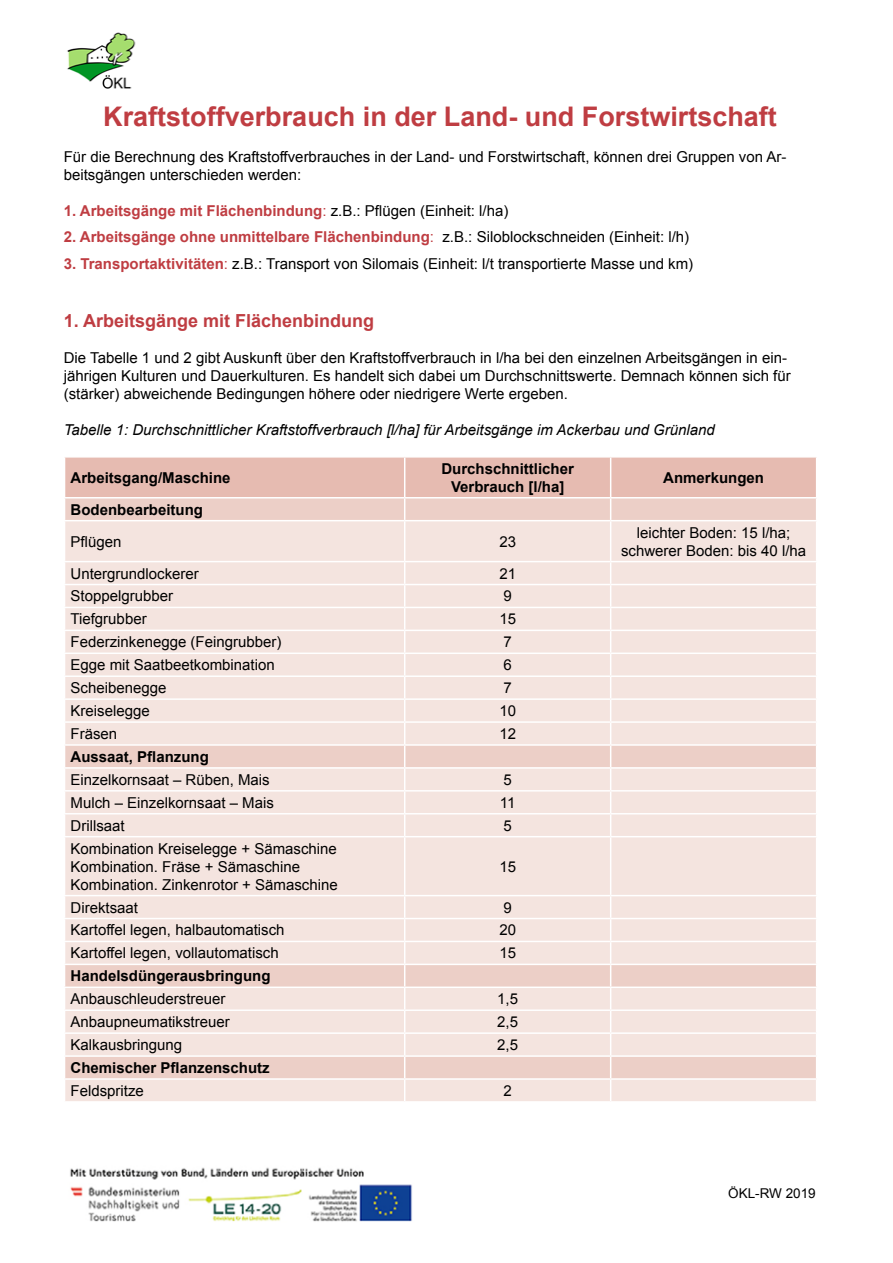
<style>
.page{position:relative;width:893px;height:1263px;background:#fff}
.page>*{position:absolute;margin:0;border:0;box-sizing:border-box;transform-origin:0 0}
.t1{font:700 27px "Arial";color:#bf3d42}
.t2{font:700 18px "Arial";color:#bf3d42}
.t3{font:15px/18px "Arial";color:#000}
.t4{font:700 15px/18px "Arial";color:#000;text-align:center}
.t5{font:700 15px "Arial";color:#bf3d42}
.t6{font:italic 15px "Arial";color:#000}
.t7{font:13.5px "Arial";color:#000}
.s1{font-weight:400}
.s2{font-weight:400;color:#000}
.s3{font-weight:700;color:#bf3d42}
.s4{color:#bf3d42}
</style>
<div class="page">
<svg style="left:65px;top:521px;width:751px;height:580px;background:#f3e1dc"></svg>
<svg style="left:65px;top:457px;width:752px;height:63px;background:#e8c4bb"></svg>
<hr style="left:404px;top:521px;width:1px;height:40px;background:#fff">
<hr style="left:610px;top:521px;width:1px;height:40px;background:#fff">
<hr style="left:64px;top:561px;width:341px;height:1px;background:#fff">
<hr style="left:405px;top:561px;width:206px;height:1px;background:#fff">
<hr style="left:611px;top:561px;width:206px;height:1px;background:#fff">
<hr style="left:64px;top:584px;width:341px;height:1px;background:#fff">
<hr style="left:405px;top:584px;width:206px;height:1px;background:#fff">
<hr style="left:611px;top:584px;width:206px;height:1px;background:#fff">
<hr style="left:64px;top:607px;width:341px;height:1px;background:#fff">
<hr style="left:405px;top:607px;width:206px;height:1px;background:#fff">
<hr style="left:611px;top:607px;width:206px;height:1px;background:#fff">
<hr style="left:64px;top:630px;width:341px;height:1px;background:#fff">
<hr style="left:405px;top:630px;width:206px;height:1px;background:#fff">
<hr style="left:611px;top:630px;width:206px;height:1px;background:#fff">
<hr style="left:64px;top:652px;width:341px;height:2px;background:#fff">
<hr style="left:405px;top:652px;width:206px;height:2px;background:#fff">
<hr style="left:611px;top:652px;width:206px;height:2px;background:#fff">
<hr style="left:64px;top:675px;width:341px;height:2px;background:#fff">
<hr style="left:405px;top:675px;width:206px;height:2px;background:#fff">
<hr style="left:611px;top:675px;width:206px;height:2px;background:#fff">
<hr style="left:64px;top:698px;width:341px;height:2px;background:#fff">
<hr style="left:405px;top:698px;width:206px;height:2px;background:#fff">
<hr style="left:611px;top:698px;width:206px;height:2px;background:#fff">
<hr style="left:64px;top:721px;width:341px;height:2px;background:#fff">
<hr style="left:405px;top:721px;width:206px;height:2px;background:#fff">
<hr style="left:611px;top:721px;width:206px;height:2px;background:#fff">
<hr style="left:64px;top:744px;width:341px;height:2px;background:#fff">
<hr style="left:405px;top:744px;width:206px;height:2px;background:#fff">
<hr style="left:611px;top:744px;width:206px;height:2px;background:#fff">
<hr style="left:64px;top:767px;width:341px;height:2px;background:#fff">
<hr style="left:405px;top:767px;width:206px;height:2px;background:#fff">
<hr style="left:611px;top:767px;width:206px;height:2px;background:#fff">
<hr style="left:64px;top:790px;width:341px;height:1px;background:#fff">
<hr style="left:405px;top:790px;width:206px;height:1px;background:#fff">
<hr style="left:611px;top:790px;width:206px;height:1px;background:#fff">
<hr style="left:64px;top:813px;width:341px;height:1px;background:#fff">
<hr style="left:405px;top:813px;width:206px;height:1px;background:#fff">
<svg style="left:404px;top:562px;width:1px;height:274px"></svg>
<hr style="left:611px;top:813px;width:206px;height:1px;background:#fff">
<svg style="left:610px;top:562px;width:1px;height:274px"></svg>
<hr style="left:64px;top:836px;width:341px;height:1px;background:#fff">
<hr style="left:405px;top:836px;width:206px;height:1px;background:#fff">
<hr style="left:404px;top:837px;width:1px;height:58px;background:#fff">
<hr style="left:611px;top:836px;width:206px;height:1px;background:#fff">
<hr style="left:610px;top:837px;width:1px;height:58px;background:#fff">
<hr style="left:64px;top:895px;width:341px;height:1px;background:#fff">
<hr style="left:405px;top:895px;width:206px;height:1px;background:#fff">
<hr style="left:611px;top:895px;width:206px;height:1px;background:#fff">
<hr style="left:64px;top:918px;width:341px;height:1px;background:#fff">
<hr style="left:405px;top:918px;width:206px;height:1px;background:#fff">
<hr style="left:611px;top:918px;width:206px;height:1px;background:#fff">
<hr style="left:64px;top:941px;width:341px;height:1px;background:#fff">
<hr style="left:405px;top:941px;width:206px;height:1px;background:#fff">
<hr style="left:611px;top:941px;width:206px;height:1px;background:#fff">
<hr style="left:64px;top:964px;width:341px;height:1px;background:#fff">
<hr style="left:405px;top:964px;width:206px;height:1px;background:#fff">
<hr style="left:611px;top:964px;width:206px;height:1px;background:#fff">
<hr style="left:64px;top:986px;width:341px;height:2px;background:#fff">
<hr style="left:405px;top:986px;width:206px;height:2px;background:#fff">
<hr style="left:611px;top:986px;width:206px;height:2px;background:#fff">
<hr style="left:64px;top:1009px;width:341px;height:2px;background:#fff">
<hr style="left:405px;top:1009px;width:206px;height:2px;background:#fff">
<hr style="left:611px;top:1009px;width:206px;height:2px;background:#fff">
<hr style="left:64px;top:1032px;width:341px;height:2px;background:#fff">
<hr style="left:405px;top:1032px;width:206px;height:2px;background:#fff">
<hr style="left:611px;top:1032px;width:206px;height:2px;background:#fff">
<hr style="left:64px;top:1055px;width:341px;height:2px;background:#fff">
<hr style="left:405px;top:1055px;width:206px;height:2px;background:#fff">
<hr style="left:611px;top:1055px;width:206px;height:2px;background:#fff">
<hr style="left:64px;top:1078px;width:341px;height:2px;background:#fff">
<hr style="left:405px;top:1078px;width:206px;height:2px;background:#fff">
<svg style="left:404px;top:896px;width:1px;height:205px"></svg>
<hr style="left:611px;top:1078px;width:206px;height:2px;background:#fff">
<svg style="left:610px;top:896px;width:1px;height:205px"></svg>
<img style="left:67px;top:32px;width:69px;height:57px">
<img style="left:70px;top:1167px;width:342px;height:55px">
<h1 class="t1" style="left:103px;top:98px;width:675px">Kraftstoffverbrauch in der Land- und Forstwirtschaft</h1>
<p class="t3" style="left:64px;top:148px;width:724px">Für die Berechnung des Kraftstoffverbrauches in der Land- und Forstwirtschaft, können drei Gruppen von Ar&shy;beitsgängen unterschieden werden:</p>
<p class="t5" style="left:64px;top:201px;width:446px">1. Arbeitsgänge mit Flächenbindung<span class="s1">:</span> <span class="s2">z.B.: Pflügen (Einheit: l/ha)</span></p>
<p class="t5" style="left:64px;top:227px;width:627px">2. Arbeitsgänge ohne unmittelbare Flächenbindung<span class="s1">:</span> <span class="s2">z.B.: Siloblockschneiden (Einheit: l/h)</span></p>
<p class="t3" style="left:64px;top:255px;width:631px"><span class="s3">3. Transportaktivitäten</span><span class="s4">:</span> z.B.: Transport von Silomais (Einheit: l/t transportierte Masse und km)</p>
<p class="t2" style="left:64px;top:308px;width:312px">1. Arbeitsgänge mit Flächenbindung</p>
<p class="t3" style="left:64px;top:348px;width:728px">Die Tabelle 1 und 2 gibt Auskunft über den Kraftstoffverbrauch in l/ha bei den einzelnen Arbeitsgängen in ein&shy;jährigen Kulturen und Dauerkulturen. Es handelt sich dabei um Durchschnittswerte. Demnach können sich für (stärker) abweichende Bedingungen höhere oder niedrigere Werte ergeben.</p>
<p class="t6" style="left:64px;top:420px;width:653px">Tabelle 1: Durchschnittlicher Kraftstoffverbrauch [l/ha] für Arbeitsgänge im Ackerbau und Grünland</p>
<p class="t4" style="left:71px;top:469px;width:162px">Arbeitsgang/Maschine</p>
<p class="t4" style="left:441px;top:460px;width:134px">Durchschnittlicher<br>Verbrauch [l/ha]</p>
<p class="t4" style="left:663px;top:469px;width:102px">Anmerkungen</p>
<p class="t4" style="left:71px;top:501px;width:134px">Bodenbearbeitung</p>
<p class="t3" style="left:71px;top:532px;width:52px">Pflügen</p>
<p class="t3" style="left:499px;top:532px;width:18px">23</p>
<p class="t3" style="left:621px;top:523px;width:187px;text-align:center">leichter Boden: 15 l/ha; schwerer Boden: bis 40 l/ha</p>
<p class="t3" style="left:71px;top:564px;width:130px">Untergrundlockerer</p>
<p class="t3" style="left:499px;top:564px;width:18px">21</p>
<p class="t3" style="left:71px;top:587px;width:104px">Stoppelgrubber</p>
<p class="t3" style="left:503px;top:587px;width:10px">9</p>
<p class="t3" style="left:71px;top:610px;width:78px">Tiefgrubber</p>
<p class="t3" style="left:499px;top:610px;width:18px">15</p>
<p class="t3" style="left:71px;top:633px;width:212px">Federzinkenegge (Feingrubber)</p>
<p class="t3" style="left:503px;top:633px;width:10px">7</p>
<p class="t3" style="left:71px;top:656px;width:206px">Egge mit Saatbeetkombination</p>
<p class="t3" style="left:503px;top:656px;width:10px">6</p>
<p class="t3" style="left:71px;top:679px;width:97px">Scheibenegge</p>
<p class="t3" style="left:503px;top:679px;width:10px">7</p>
<p class="t3" style="left:71px;top:702px;width:81px">Kreiselegge</p>
<p class="t3" style="left:499px;top:702px;width:18px">10</p>
<p class="t3" style="left:71px;top:725px;width:48px">Fräsen</p>
<p class="t3" style="left:499px;top:725px;width:18px">12</p>
<p class="t4" style="left:71px;top:748px;width:140px">Aussaat, Pflanzung</p>
<p class="t3" style="left:71px;top:771px;width:201px">Einzelkornsaat – Rüben, Mais</p>
<p class="t3" style="left:503px;top:771px;width:10px">5</p>
<p class="t3" style="left:71px;top:794px;width:205px">Mulch – Einzelkornsaat – Mais</p>
<p class="t3" style="left:500px;top:794px;width:17px">11</p>
<p class="t3" style="left:71px;top:816px;width:56px">Drillsaat</p>
<p class="t3" style="left:503px;top:816px;width:10px">5</p>
<p class="t3" style="left:71px;top:839px;width:269px">Kombination Kreiselegge + Sämaschine<br>Kombination. Fräse + Sämaschine<br>Kombination. Zinkenrotor + Sämaschine</p>
<p class="t3" style="left:499px;top:857px;width:18px">15</p>
<p class="t3" style="left:71px;top:898px;width:69px">Direktsaat</p>
<p class="t3" style="left:503px;top:898px;width:10px">9</p>
<p class="t3" style="left:71px;top:921px;width:216px">Kartoffel legen, halbautomatisch</p>
<p class="t3" style="left:499px;top:921px;width:18px">20</p>
<p class="t3" style="left:71px;top:944px;width:210px">Kartoffel legen, vollautomatisch</p>
<p class="t3" style="left:499px;top:944px;width:18px">15</p>
<p class="t4" style="left:71px;top:967px;width:202px">Handelsdüngerausbringung</p>
<p class="t3" style="left:71px;top:990px;width:157px">Anbauschleuderstreuer</p>
<p class="t3" style="left:497px;top:990px;width:22px">1,5</p>
<p class="t3" style="left:71px;top:1013px;width:161px">Anbaupneumatikstreuer</p>
<p class="t3" style="left:497px;top:1013px;width:22px">2,5</p>
<p class="t3" style="left:71px;top:1036px;width:113px">Kalkausbringung</p>
<p class="t3" style="left:497px;top:1036px;width:22px">2,5</p>
<p class="t4" style="left:71px;top:1059px;width:201px">Chemischer Pflanzenschutz</p>
<p class="t3" style="left:71px;top:1082px;width:75px">Feldspritze</p>
<p class="t3" style="left:503px;top:1082px;width:10px">2</p>
<p class="t7" style="left:728px;top:1184px;width:89px">ÖKL-RW 2019</p>
</div>
